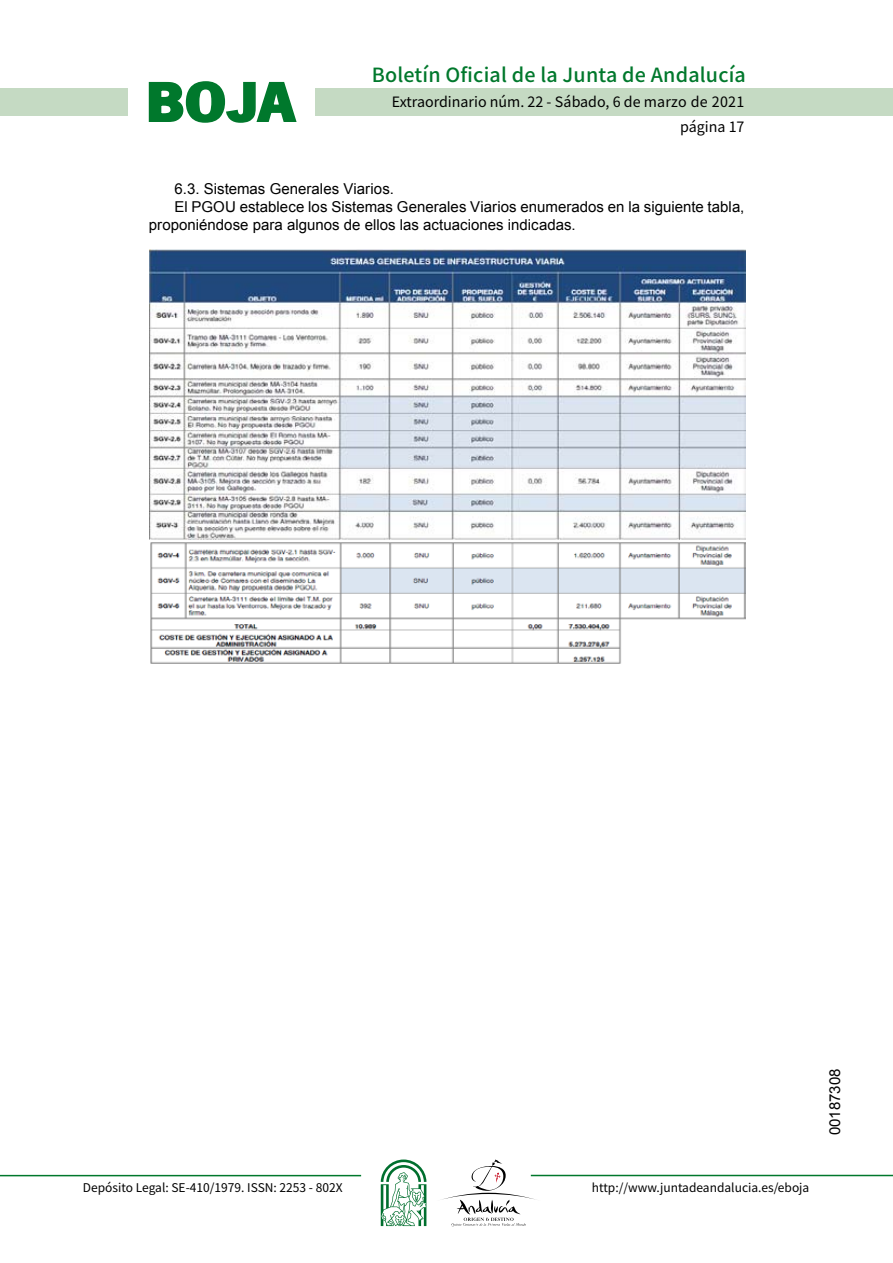
<style>
.page{position:relative;width:893px;height:1263px;background:#fff}
.page>*{position:absolute;margin:0;border:0;box-sizing:border-box;transform-origin:0 0}
.t1{font:700 57.75px "News Got T";color:#00782c;scale:1.14 1}
.t2{font:500 19.5px "Noto Sans HK";letter-spacing:.01em;color:#00782c}
.t3{font:15px "Arial";color:#000}
.t4{font:14.25px/24.5px "Noto Sans HK";color:#000;text-align:right}
.t5{font:12px "Noto Sans HK";color:#000}
</style>
<div class="page">
<div style="left:315px;top:88px;width:577px;height:28px;background:#c5dac3"></div>
<div style="left:0;top:88px;width:128px;height:28px;background:#c5dac3"></div>
<hr style="left:0;top:1175px;width:361px;height:1px;background:#00782c">
<hr style="left:531px;top:1175px;width:361px;height:1px;background:#00782c">
<svg style="left:148px;top:81px;width:149px;height:42px"></svg>
<svg style="left:442px;top:1159px;width:100px;height:67px"></svg>
<svg style="left:381px;top:1160px;width:45px;height:66px"></svg>
<img style="left:150px;top:249px;width:595px;height:415px">
<h1 class="t1" style="left:145px;top:68px;width:133px">BOJA</h1>
<h2 class="t2" style="left:372px;top:64px;width:375px">Boletín Oficial de la Junta de Andalucía</h2>
<p class="t4" style="left:392px;top:90px;width:354px">Extraordinario núm. 22 - Sábado, 6 de marzo de 2021 página 17</p>
<p class="t3" style="left:174px;top:179px;width:221px">6.3. Sistemas Generales Viarios.</p>
<p class="t3" style="left:174px;top:197px;width:571px">El PGOU establece los Sistemas Generales Viarios enumerados en la siguiente tabla,</p>
<p class="t3" style="left:149px;top:215px;width:428px">proponiéndose para algunos de ellos las actuaciones indicadas.</p>
<p class="t5" style="left:83px;top:1181px;width:261px">Depósito Legal: SE-410/1979. ISSN: 2253 - 802X</p>
<p class="t5" style="left:592px;top:1181px;width:219px">http://www.juntadeandalucia.es/eboja</p>
<p class="t3" style="left:825px;top:1135px;width:68px;rotate:-90deg">00187308</p>
</div>
